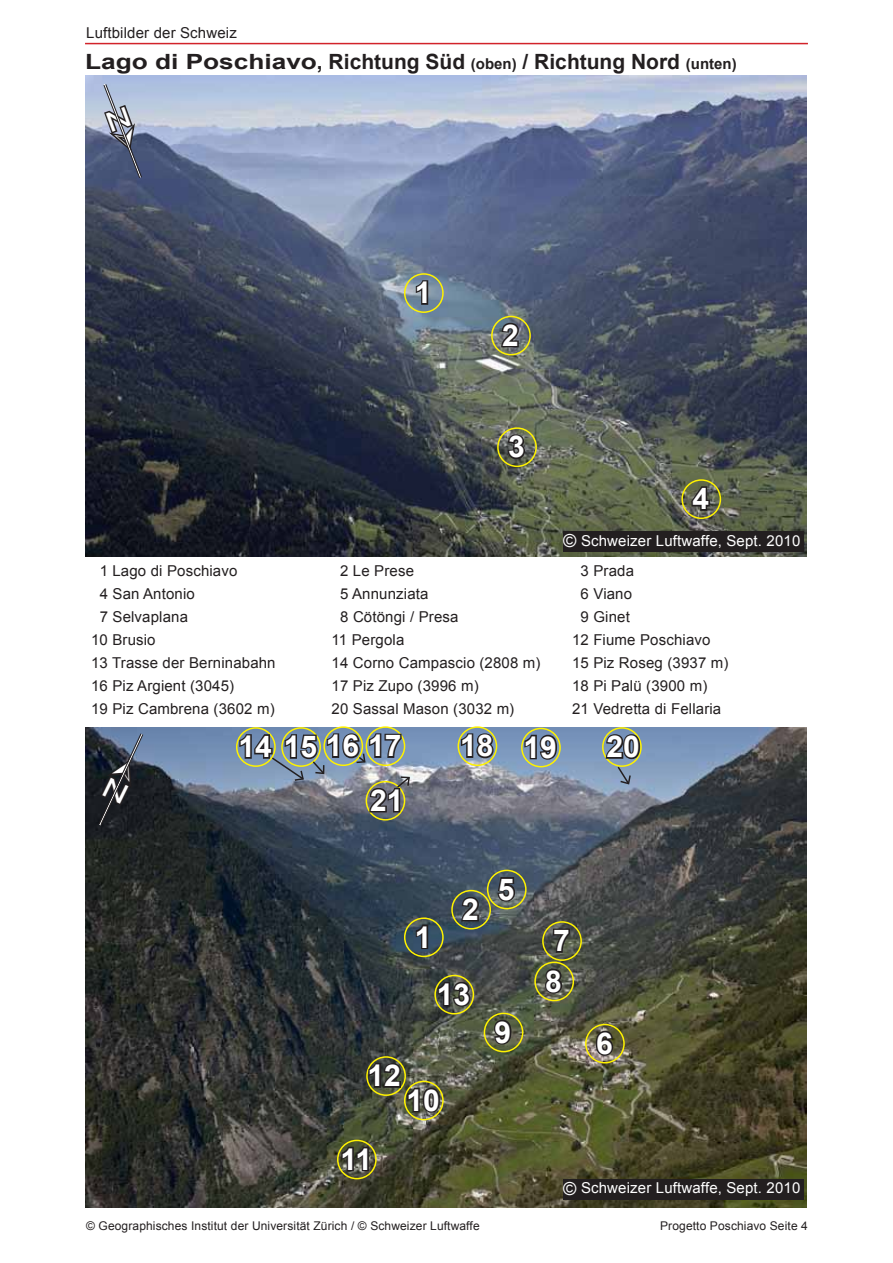
<style>
.page{position:relative;width:893px;height:1263px;background:#fff}
.page>*{position:absolute;margin:0;border:0;box-sizing:border-box;transform-origin:0 0}
.t1{font:700 30px/40.3px "Arial";color:#fff}
.t2{font:700 21px "Arial";color:#231f20;scale:1.25 1}
.t3{font:15px "Arial";letter-spacing:.01em;color:#231f20}
.t4{font:15px "Arial";letter-spacing:.01em;color:#fff}
.t5{font:12px "Arial";letter-spacing:.01em;color:#231f20}
.s1{font-size:15px}
.s2{font-size:18px}
</style>
<div class="page">
<hr style="left:85px;top:43px;width:723px;height:1px;background:#d2232a">
<img style="left:85px;top:75px;width:722px;height:481px">
<img style="left:85px;top:727px;width:722px;height:481px">
<div style="left:563px;top:531px;width:240px;height:21px;background:#231f20"></div>
<div style="left:563px;top:1179px;width:240px;height:20px;background:#231f20"></div>
<div style="left:404px;top:273px;width:40px;height:40px;border:2px solid #fff200;border-radius:50%"></div>
<svg style="left:414px;top:279px;width:16px;height:27px"></svg>
<div style="left:404px;top:917px;width:40px;height:40px;border:2px solid #fff200;border-radius:50%"></div>
<svg style="left:414px;top:923px;width:16px;height:27px"></svg>
<div style="left:491px;top:316px;width:40px;height:39px;border:2px solid #fff200;border-radius:50%"></div>
<svg style="left:499px;top:321px;width:22px;height:28px"></svg>
<div style="left:451px;top:890px;width:40px;height:39px;border:2px solid #fff200;border-radius:50%"></div>
<svg style="left:459px;top:895px;width:22px;height:28px"></svg>
<div style="left:497px;top:427px;width:40px;height:40px;border:2px solid #fff200;border-radius:50%"></div>
<svg style="left:506px;top:432px;width:21px;height:29px"></svg>
<div style="left:681px;top:479px;width:40px;height:40px;border:2px solid #fff200;border-radius:50%"></div>
<svg style="left:690px;top:484px;width:21px;height:28px"></svg>
<div style="left:487px;top:870px;width:40px;height:39px;border:2px solid #fff200;border-radius:50%"></div>
<svg style="left:496px;top:875px;width:21px;height:28px"></svg>
<div style="left:585px;top:1024px;width:40px;height:39px;border:2px solid #fff200;border-radius:50%"></div>
<svg style="left:594px;top:1029px;width:21px;height:28px"></svg>
<div style="left:542px;top:921px;width:40px;height:40px;border:2px solid #fff200;border-radius:50%"></div>
<svg style="left:551px;top:927px;width:20px;height:27px"></svg>
<div style="left:534px;top:961px;width:40px;height:40px;border:2px solid #fff200;border-radius:50%"></div>
<svg style="left:543px;top:966px;width:21px;height:30px"></svg>
<div style="left:484px;top:1013px;width:39px;height:39px;border:2px solid #fff200;border-radius:50%"></div>
<svg style="left:492px;top:1018px;width:21px;height:28px"></svg>
<div style="left:404px;top:1081px;width:40px;height:39px;border:2px solid #fff200;border-radius:50%"></div>
<div style="left:337px;top:1140px;width:40px;height:39px;border:2px solid #fff200;border-radius:50%"></div>
<svg style="left:340px;top:1145px;width:30px;height:28px"></svg>
<div style="left:366px;top:1056px;width:40px;height:40px;border:2px solid #fff200;border-radius:50%"></div>
<svg style="left:367px;top:1061px;width:75px;height:53px;background:#54553b"></svg>
<div style="left:434px;top:975px;width:40px;height:39px;border:2px solid #fff200;border-radius:50%"></div>
<svg style="left:436px;top:980px;width:36px;height:28px"></svg>
<div style="left:236px;top:727px;width:40px;height:40px;border:2px solid #fff200;border-radius:50%"></div>
<div style="left:281px;top:727px;width:40px;height:40px;border:2px solid #fff200;border-radius:50%"></div>
<div style="left:323px;top:726px;width:40px;height:40px;border:2px solid #fff200;border-radius:50%"></div>
<div style="left:366px;top:726px;width:39px;height:40px;border:2px solid #fff200;border-radius:50%"></div>
<div style="left:458px;top:726px;width:39px;height:40px;border:2px solid #fff200;border-radius:50%"></div>
<svg style="left:459px;top:731px;width:37px;height:29px"></svg>
<div style="left:521px;top:728px;width:40px;height:39px;border:2px solid #fff200;border-radius:50%"></div>
<svg style="left:523px;top:733px;width:36px;height:28px"></svg>
<div style="left:602px;top:727px;width:40px;height:40px;border:2px solid #fff200;border-radius:50%"></div>
<svg style="left:604px;top:732px;width:38px;height:54px;background:#6e7c85"></svg>
<div style="left:366px;top:781px;width:39px;height:39px;border:2px solid #fff200;border-radius:50%"></div>
<svg style="left:238px;top:732px;width:173px;height:82px;background:#737c82"></svg>
<svg style="left:102px;top:83px;width:41px;height:96px;background:#727c94"></svg>
<svg style="left:98px;top:733px;width:46px;height:93px;background:#2e343f"></svg>
<p class="t3" style="left:86px;top:22px;width:152px">Luftbilder der Schweiz</p>
<h2 class="t2" style="left:85px;top:47px;width:523px">Lago di Poschiavo, Richtung Süd <span class="s1">(oben)</span> / Richtung Nord <span class="s1">(unten)</span></h2>
<h1 class="t1" style="left:415px;top:273px;width:18px">1</h1>
<h1 class="t1" style="left:502px;top:316px;width:18px">2</h1>
<h1 class="t1" style="left:508px;top:428px;width:18px">3</h1>
<h1 class="t1" style="left:692px;top:480px;width:18px">4</h1>
<p class="t4" style="left:563px;top:531px;width:239px"><span class="s2">©</span> Schweizer Luftwaffe, Sept. 2010</p>
<p class="t3" style="left:100px;top:561px;width:139px">1 Lago di Poschiavo</p>
<p class="t3" style="left:340px;top:561px;width:75px">2 Le Prese</p>
<p class="t3" style="left:581px;top:561px;width:55px">3 Prada</p>
<p class="t3" style="left:100px;top:584px;width:97px">4 San Antonio</p>
<p class="t3" style="left:340px;top:584px;width:90px">5 Annunziata</p>
<p class="t3" style="left:581px;top:584px;width:53px">6 Viano</p>
<p class="t3" style="left:100px;top:607px;width:90px">7 Selvaplana</p>
<p class="t3" style="left:340px;top:607px;width:120px">8 Cötöngi / Presa</p>
<p class="t3" style="left:581px;top:607px;width:51px">9 Ginet</p>
<p class="t3" style="left:91px;top:630px;width:66px">10 Brusio</p>
<p class="t3" style="left:332px;top:630px;width:74px">11 Pergola</p>
<p class="t3" style="left:572px;top:630px;width:140px">12 Fiume Poschiavo</p>
<p class="t3" style="left:91px;top:653px;width:186px">13 Trasse der Berninabahn</p>
<p class="t3" style="left:332px;top:653px;width:210px">14 Corno Campascio (2808 m)</p>
<p class="t3" style="left:572px;top:653px;width:158px">15 Piz Roseg (3937 m)</p>
<p class="t3" style="left:91px;top:676px;width:145px">16 Piz Argient (3045)</p>
<p class="t3" style="left:332px;top:676px;width:149px">17 Piz Zupo (3996 m)</p>
<p class="t3" style="left:572px;top:676px;width:137px">18 Pi Palü (3900 m)</p>
<p class="t3" style="left:91px;top:698px;width:185px">19 Piz Cambrena (3602 m)</p>
<p class="t3" style="left:332px;top:698px;width:184px">20 Sassal Mason (3032 m)</p>
<p class="t3" style="left:572px;top:698px;width:151px">21 Vedretta di Fellaria</p>
<h1 class="t1" style="left:238px;top:727px;width:164px">14 15 16 17</h1>
<h1 class="t1" style="left:460px;top:727px;width:98px">18 19</h1>
<h1 class="t1" style="left:607px;top:727px;width:35px">20</h1>
<h1 class="t1" style="left:370px;top:781px;width:35px">21</h1>
<h1 class="t1" style="left:415px;top:918px;width:18px">1</h1>
<h1 class="t1" style="left:462px;top:890px;width:18px">2</h1>
<h1 class="t1" style="left:437px;top:975px;width:35px">13</h1>
<h1 class="t1" style="left:368px;top:1056px;width:35px">12</h1>
<h1 class="t1" style="left:406px;top:1081px;width:35px">10</h1>
<h1 class="t1" style="left:340px;top:1140px;width:33px">11</h1>
<h1 class="t1" style="left:498px;top:870px;width:18px">5</h1>
<h1 class="t1" style="left:495px;top:1013px;width:18px">9</h1>
<h1 class="t1" style="left:545px;top:921px;width:26px">7<br>8</h1>
<h1 class="t1" style="left:596px;top:1024px;width:18px">6</h1>
<p class="t4" style="left:563px;top:1178px;width:239px"><span class="s2">©</span> Schweizer Luftwaffe, Sept. 2010</p>
<p class="t5" style="left:86px;top:1218px;width:395px">© Geographisches Institut der Universität Zürich / © Schweizer Luftwaffe</p>
<p class="t5" style="left:660px;top:1218px;width:149px">Progetto Poschiavo Seite 4</p>
</div>
